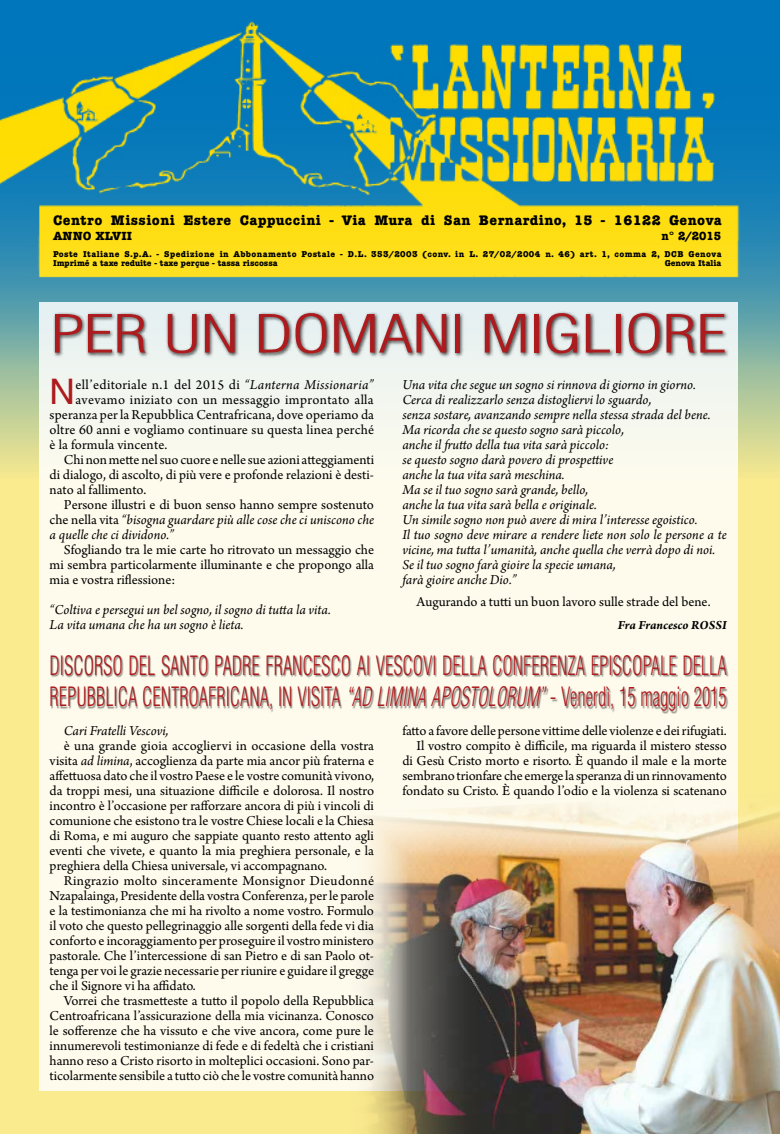
<style>
.page{position:relative;width:780px;height:1134px;background:#fbeb8f}
.page>*{position:absolute;margin:0;border:0;box-sizing:border-box;transform-origin:0 0}
.t1{font:300 condensed 51.38px "Helvetica LT Std";letter-spacing:-.02em;color:#ac1c1f;scale:1.36 1}
.t2{font:35.25px "Helvetica LT Std";color:#ac1c1f}
.t3{font:300 condensed 26px/31.5px "Helvetica LT Std";color:#ac1c1f;scale:.71 1}
.t4{font:14.38px/15px "Arno Pro";color:#000;text-align:justify}
.t5{font:italic 14.38px/15px "Arno Pro";color:#000}
.t6{font:14.38px "Arno Pro";letter-spacing:.02em;color:#000}
.t7{font:14.38px "Arno Pro";letter-spacing:.025em;color:#000}
.t8{font:700 condensed 14px "American Typewriter";letter-spacing:.03em;color:#000;scale:1.23 1}
.t9{font:italic 700 13.12px "Arno Pro";color:#000}
.t10{font:700 condensed 12px "American Typewriter";color:#000;scale:1.27 1}
.t11{font:700 condensed 12px "American Typewriter";color:#000;scale:1.17 1}
.t12{font:700 condensed 8.62px/9px "American Typewriter";letter-spacing:.04em;color:#000;scale:1.23 1}
.t13{font:700 condensed 8.62px "American Typewriter";color:#000;scale:1.23 1}
.s1{font-style:italic}
.s2{font-style:normal}
</style>
<div class="page">
<img style="left:0;top:0;width:780px;height:478px">
<div style="left:39px;top:302px;width:698px;height:789px;background:linear-gradient(to right,#fcfaed,#faf9ee)"></div>
<div style="left:53px;top:311px;width:676px;height:48px;background:#000;opacity:.75"></div>
<div style="left:51px;top:655px;width:677px;height:59px;background:#000;opacity:.5"></div>
<img style="left:338px;top:787px;width:442px;height:347px">
<p class="t8" style="left:53px;top:212px;width:545px">Centro Missioni Estere Cappuccini - Via Mura di San Bernardino, 15 - 16122 Genova</p>
<p class="t10" style="left:53px;top:229px;width:64px">ANNO XLVII</p>
<p class="t11" style="left:661px;top:229px;width:52px">n° 2/2015</p>
<p class="t12" style="left:53px;top:250px;width:545px">Poste Italiane S.p.A. - Spedizione in Abbonamento Postale - D.L. 353/2003 (conv. in L. 27/02/2004 n. 46) art. 1, comma 2, DCB Genova<br>Imprimé a taxe reduite - taxe perçue - tassa riscossa</p>
<p class="t13" style="left:664px;top:258px;width:48px">Genova Italia</p>
<h1 class="t1" style="left:50px;top:302px;width:499px">PER UN DOMANI MIGLIORE</h1>
<h2 class="t2" style="left:50px;top:371px;width:27px">N</h2>
<p class="t6" style="left:75px;top:376px;width:300px">ell’editoriale n.1 del 2015 di <span class="s1">“Lanterna Missionaria”</span></p>
<p class="t5" style="left:402px;top:378px;width:326px">Una vita che segue un sogno si rinnova di giorno in giorno.<br>Cerca di realizzarlo senza distogliervi lo sguardo,<br>senza sostare, avanzando sempre nella stessa strada del bene.<br>Ma ricorda che se questo sogno sarà piccolo,<br>anche il frutto della tua vita sarà piccolo:<br>se questo sogno darà povero di prospettive<br>anche la tua vita sarà meschina.<br>Ma se il tuo sogno sarà grande, bello,<br>anche la tua vita sarà bella e originale.<br>Un simile sogno non può avere di mira l’interesse egoistico.<br>Il tuo sogno deve mirare a rendere liete non solo le persone a te vicine, ma tutta l’umanità, anche quella che verrà dopo di noi.<br>Se il tuo sogno farà gioire la specie umana,<br>farà gioire anche Dio.”</p>
<p class="t4" style="left:416px;top:595px;width:295px">Augurando a tutti un buon lavoro sulle strade del bene.</p>
<p class="t9" style="left:617px;top:617px;width:110px">Fra Francesco Rossi</p>
<h3 class="t3" style="left:50px;top:649px;width:955px">DISCORSO DEL SANTO PADRE FRANCESCO AI VESCOVI DELLA CONFERENZA EPISCOPALE DELLA<br>REPUBBLICA CENTROAFRICANA, IN VISITA <span class="s1">“AD LIMINA APOSTOLORUM”</span> - Venerdì, 15 maggio 2015</h3>
<p class="t4" style="left:402px;top:724px;width:326px;text-align:right">fatto a favore delle persone vittime delle violenze e dei rifugiati.<br>Il vostro compito è difficile, ma riguarda il mistero stesso di Gesù Cristo morto e risorto. È quando il male e la morte sembrano trionfare che emerge la speranza di un rinnovamento fondato su Cristo. È quando l’odio e la violenza si scatenano</p>
<p class="t7" style="left:75px;top:391px;width:300px">avevamo iniziato con un messaggio improntato alla</p>
<p class="t4" style="left:50px;top:408px;width:326px">speranza per la Repubblica Centrafricana, dove operiamo da</p>
<p class="t4" style="left:50px;top:423px;width:326px">oltre 60 anni e vogliamo continuare su questa linea perché</p>
<p class="t4" style="left:50px;top:438px;width:119px">è la formula vincente.</p>
<p class="t4" style="left:64px;top:453px;width:312px">Chi non mette nel suo cuore e nelle sue azioni atteggiamenti</p>
<p class="t4" style="left:50px;top:468px;width:326px">di dialogo, di ascolto, di più vere e profonde relazioni è desti-</p>
<p class="t4" style="left:50px;top:483px;width:98px">nato al fallimento.</p>
<p class="t4" style="left:64px;top:498px;width:312px">Persone illustri e di buon senso hanno sempre sostenuto</p>
<p class="t5" style="left:50px;top:513px;width:326px"><span class="s2">che nella vita</span> “bisogna guardare più alle cose che ci uniscono che</p>
<p class="t5" style="left:50px;top:528px;width:126px">a quelle che ci dividono.”</p>
<p class="t4" style="left:50px;top:543px;width:326px;text-indent:14px">Sfogliando tra le mie carte ho ritrovato un messaggio che mi sembra particolarmente illuminante e che propongo alla mia e vostra riflessione:</p>
<p class="t5" style="left:50px;top:603px;width:282px">“Coltiva e persegui un bel sogno, il sogno di tutta la vita.<br>La vita umana che ha un sogno è lieta.</p>
<p class="t5" style="left:64px;top:724px;width:106px">Cari Fratelli Vescovi,</p>
<p class="t4" style="left:50px;top:739px;width:326px;text-indent:14px">è una grande gioia accogliervi in occasione della vostra visita <span class="s1">ad limina</span>, accoglienza da parte mia ancor più fraterna e affettuosa dato che il vostro Paese e le vostre comunità vivono, da troppi mesi, una situazione difficile e dolorosa. Il nostro incontro è l’occasione per rafforzare ancora di più i vincoli di comunione che esistono tra le vostre Chiese locali e la Chiesa di Roma, e mi auguro che sappiate quanto resto attento agli eventi che vivete, e quanto la mia preghiera personale, e la preghiera della Chiesa universale, vi accompagnano.</p>
<p class="t4" style="left:50px;top:874px;width:326px;text-indent:14px">Ringrazio molto sinceramente Monsignor Dieudonné Nzapalainga, Presidente della vostra Conferenza, per le parole e la testimonianza che mi ha rivolto a nome vostro. Formulo il voto che questo pellegrinaggio alle sorgenti della fede vi dia conforto e incoraggiamento per proseguire il vostro ministero pastorale. Che l’intercessione di san Pietro e di san Paolo ot&shy;tenga per voi le grazie necessarie per riunire e guidare il gregge che il Signore vi ha affidato.</p>
<p class="t4" style="left:50px;top:994px;width:326px;text-indent:14px">Vorrei che trasmetteste a tutto il popolo della Repubblica Centroafricana l’assicurazione della mia vicinanza. Conosco le sofferenze che ha vissuto e che vive ancora, come pure le innumerevoli testimonianze di fede e di fedeltà che i cristiani hanno reso a Cristo risorto in molteplici occasioni. Sono par&shy;ticolarmente sensibile a tutto ciò che le vostre comunità hanno</p>
</div>
